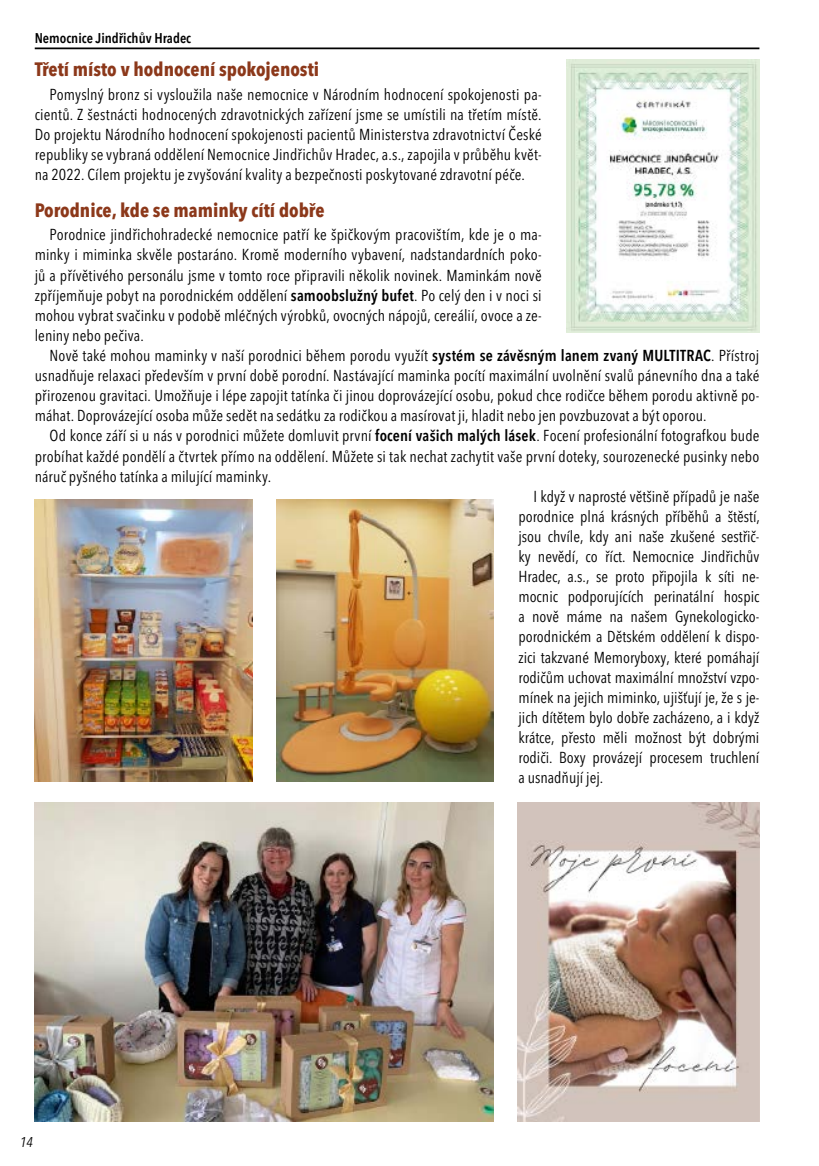
<style>
.page{position:relative;width:819px;height:1166px;background:#fff}
.page>*{position:absolute;margin:0;border:0;box-sizing:border-box;transform-origin:0 0}
.t1{font:700 condensed 19.25px "Avenir Next LT Pro";color:#8c381a}
.t2{font:condensed 15.75px/20.1px "Avenir Next LT Pro";color:#000;text-align:justify}
.t3{font:600 condensed 14px "Avenir Next LT Pro";color:#000}
.t4{font:italic condensed 14px "Avenir Next LT Pro";color:#000}
.s1{font-weight:600}
</style>
<div class="page">
<hr style="left:35px;top:47px;width:724px;height:2px;background:#000">
<img style="left:566px;top:60px;width:193px;height:272px">
<img style="left:35px;top:500px;width:217px;height:282px">
<img style="left:276px;top:500px;width:217px;height:282px">
<img style="left:517px;top:803px;width:242px;height:318px">
<img style="left:35px;top:803px;width:458px;height:318px">
<p class="t3" style="left:35px;top:29px;width:158px">Nemocnice Jindřichův Hradec</p>
<p class="t1" style="left:35px;top:58px;width:286px">Třetí místo v hodnocení spokojenosti</p>
<p class="t2" style="left:35px;top:84px;width:508px;text-indent:15px">Pomyslný bronz si vysloužila naše nemocnice v Národním hodnocení spokojenosti pa&shy;cientů. Z šestnácti hodnocených zdravotnických zařízení jsme se umístili na třetím místě.<br>Do projektu Národního hodnocení spokojenosti pacientů Ministerstva zdravotnictví České republiky se vybraná oddělení Nemocnice Jindřichův Hradec, a.s., zapojila v průběhu květ&shy;na 2022. Cílem projektu je zvyšování kvality a bezpečnosti poskytované zdravotní péče.</p>
<p class="t1" style="left:35px;top:198px;width:291px">Porodnice, kde se maminky cítí dobře</p>
<p class="t2" style="left:35px;top:225px;width:508px;text-indent:15px">Porodnice jindřichohradecké nemocnice patří ke špičkovým pracovištím, kde je o ma&shy;minky i miminka skvěle postaráno. Kromě moderního vybavení, nadstandardních poko&shy;jů a přívětivého personálu jsme v tomto roce připravili několik novinek. Maminkám nově zpříjemňuje pobyt na porodnickém oddělení <span class="s1">samoobslužný bufet</span>. Po celý den i v noci si mohou vybrat svačinku v podobě mléčných výrobků, ovocných nápojů, cereálií, ovoce a ze&shy;leniny nebo pečiva.</p>
<p class="t2" style="left:35px;top:345px;width:726px;text-indent:15px">Nově také mohou maminky v naší porodnici během porodu využít <span class="s1">systém se závěsným lanem zvaný MULTITRAC</span>. Přístroj usnadňuje relaxaci především v první době porodní. Nastávající maminka pocítí maximální uvolnění svalů pánevního dna a také přirozenou gravitaci. Umožňuje i lépe zapojit tatínka či jinou doprovázející osobu, pokud chce rodičce během porodu aktivně po&shy;máhat. Doprovázející osoba může sedět na sedátku za rodičkou a masírovat ji, hladit nebo jen povzbuzovat a být oporou.</p>
<p class="t2" style="left:50px;top:426px;width:711px">Od konce září si u nás v porodnici můžete domluvit první <span class="s1">focení vašich malých lásek</span>. Focení profesionální fotografkou bude</p>
<p class="t2" style="left:35px;top:446px;width:726px">probíhat každé pondělí a čtvrtek přímo na oddělení. Můžete si tak nechat zachytit vaše první doteky, sourozenecké pusinky nebo</p>
<p class="t2" style="left:35px;top:466px;width:238px">náruč pyšného tatínka a milující maminky.</p>
<p class="t2" style="left:533px;top:486px;width:227px">I když v naprosté většině případů je naše</p>
<p class="t2" style="left:518px;top:506px;width:243px">porodnice plná krásných příběhů a štěstí,</p>
<p class="t2" style="left:518px;top:526px;width:242px">jsou chvíle, kdy ani naše zkušené sestřič-</p>
<p class="t2" style="left:518px;top:546px;width:242px">ky nevědí, co říct. Nemocnice Jindřichův</p>
<p class="t2" style="left:518px;top:566px;width:242px">Hradec, a.s., se proto připojila k síti ne-</p>
<p class="t2" style="left:518px;top:586px;width:242px">mocnic podporujících perinatální hospic</p>
<p class="t2" style="left:518px;top:607px;width:242px">a nově máme na našem Gynekologicko-</p>
<p class="t2" style="left:518px;top:627px;width:242px">porodnickém a Dětském oddělení k dispo-</p>
<p class="t2" style="left:518px;top:647px;width:242px">zici takzvané Memoryboxy, které pomáhají</p>
<p class="t2" style="left:518px;top:667px;width:242px">rodičům uchovat maximální množství vzpo-</p>
<p class="t2" style="left:518px;top:687px;width:242px">mínek na jejich miminko, ujišťují je, že s je-</p>
<p class="t2" style="left:518px;top:707px;width:242px">jich dítětem bylo dobře zacházeno, a i když</p>
<p class="t2" style="left:518px;top:727px;width:242px">krátce, přesto měli možnost být dobrými</p>
<p class="t2" style="left:518px;top:747px;width:242px">rodiči. Boxy provázejí procesem truchlení</p>
<p class="t2" style="left:518px;top:767px;width:86px">a usnadňují jej.</p>
<p class="t4" style="left:20px;top:1133px;width:15px">14</p>
</div>
